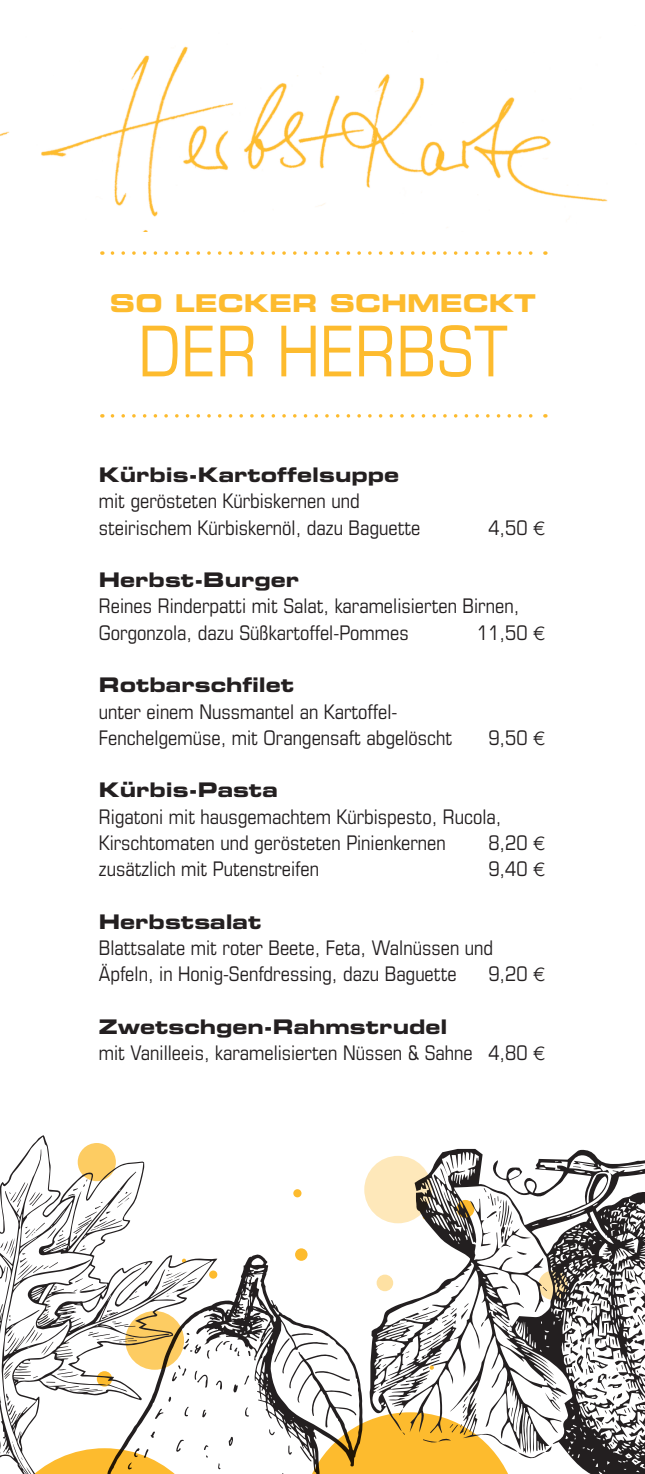
<style>
.page{position:relative;width:645px;height:1474px;background:#fff}
.page>*{position:absolute;margin:0;border:0;box-sizing:border-box;transform-origin:0 0}
.t1{font:condensed 70px "Eurostile";color:#fdbb2e}
.t2{font:24.5px "Eurostile Bold Extended Two";color:#fdbb2e}
.t3{font:condensed 20.12px/26.2px "Eurostile";color:#231f20}
.t4{font:20.12px "Eurostile Bold Extended Two";color:#231f20}
.s1{font-family:"Euro Sans ITC";font-stretch:normal}
</style>
<div class="page">
<div style="left:293px;top:1189px;width:8px;height:8px;background:#fdbb2e;border-radius:50%"></div>
<img style="left:0;top:31px;width:608px;height:200px">
<svg style="left:112px;top:251px;width:434px;height:4px"></svg>
<svg style="left:112px;top:414px;width:434px;height:3px"></svg>
<svg style="left:217px;top:1254px;width:146px;height:216px"></svg>
<svg style="left:233px;top:1384px;width:5px;height:8px"></svg>
<svg style="left:229px;top:1436px;width:4px;height:9px"></svg>
<svg style="left:217px;top:1380px;width:5px;height:9px"></svg>
<svg style="left:244px;top:1406px;width:5px;height:10px"></svg>
<svg style="left:288px;top:1445px;width:4px;height:9px"></svg>
<svg style="left:244px;top:1375px;width:5px;height:9px"></svg>
<svg style="left:269px;top:1428px;width:6px;height:7px"></svg>
<svg style="left:248px;top:1350px;width:3px;height:5px"></svg>
<svg style="left:218px;top:1463px;width:2px;height:6px"></svg>
<svg style="left:217px;top:1340px;width:23px;height:16px"></svg>
<svg style="left:315px;top:1370px;width:35px;height:10px"></svg>
<svg style="left:274px;top:1332px;width:39px;height:30px"></svg>
<svg style="left:300px;top:1412px;width:70px;height:61px"></svg>
<div style="left:295px;top:1248px;width:12px;height:12px;background:#fdbb2e;border-radius:50%"></div>
<svg style="left:0;top:1135px;width:217px;height:323px"></svg>
<svg style="left:0;top:1304px;width:3px;height:18px"></svg>
<svg style="left:32px;top:1193px;width:10px;height:13px"></svg>
<svg style="left:36px;top:1222px;width:9px;height:9px"></svg>
<svg style="left:9px;top:1182px;width:31px;height:30px"></svg>
<svg style="left:22px;top:1266px;width:15px;height:13px"></svg>
<svg style="left:33px;top:1264px;width:10px;height:8px"></svg>
<svg style="left:11px;top:1413px;width:6px;height:10px"></svg>
<svg style="left:49px;top:1262px;width:9px;height:6px"></svg>
<svg style="left:25px;top:1329px;width:28px;height:26px"></svg>
<svg style="left:5px;top:1329px;width:11px;height:22px"></svg>
<svg style="left:36px;top:1332px;width:6px;height:8px"></svg>
<svg style="left:6px;top:1393px;width:10px;height:26px"></svg>
<svg style="left:43px;top:1265px;width:6px;height:4px"></svg>
<svg style="left:0;top:1226px;width:35px;height:56px"></svg>
<svg style="left:9px;top:1314px;width:2px;height:6px"></svg>
<svg style="left:46px;top:1368px;width:52px;height:23px"></svg>
<svg style="left:47px;top:1179px;width:84px;height:72px"></svg>
<svg style="left:88px;top:1310px;width:49px;height:32px"></svg>
<svg style="left:129px;top:1291px;width:10px;height:9px"></svg>
<svg style="left:163px;top:1270px;width:34px;height:26px"></svg>
<svg style="left:74px;top:1278px;width:32px;height:14px"></svg>
<svg style="left:54px;top:1286px;width:3px;height:4px"></svg>
<svg style="left:43px;top:1299px;width:8px;height:15px"></svg>
<svg style="left:4px;top:1361px;width:34px;height:17px"></svg>
<svg style="left:8px;top:1431px;width:177px;height:42px"></svg>
<svg style="left:370px;top:1148px;width:275px;height:325px"></svg>
<svg style="left:364px;top:1155px;width:68px;height:68px;background:#e8d4ab"></svg>
<p class="t2" style="left:110px;top:285px;width:428px">SO LECKER SCHMECKT</p>
<h1 class="t1" style="left:138px;top:309px;width:371px">DER HERBST</h1>
<p class="t4" style="left:99px;top:461px;width:302px">Kürbis-Kartoffelsuppe</p>
<p class="t3" style="left:99px;top:488px;width:323px">mit gerösteten Kürbiskernen und steirischem Kürbiskernöl, dazu Baguette</p>
<p class="t3" style="left:488px;top:514px;width:58px">4,50 <span class="s1">E</span></p>
<p class="t4" style="left:99px;top:566px;width:202px">Herbst-Burger</p>
<p class="t3" style="left:99px;top:593px;width:422px">Reines Rinderpatti mit Salat, karamelisierten Birnen,<br>Gorgonzola, dazu Süßkartoffel-Pommes</p>
<p class="t3" style="left:477px;top:619px;width:70px">11,50 <span class="s1">E</span></p>
<p class="t4" style="left:99px;top:671px;width:197px">Rotbarschfilet</p>
<p class="t3" style="left:99px;top:698px;width:355px">unter einem Nussmantel an Kartoffel-<br>Fenchelgemüse, mit Orangensaft abgelöscht</p>
<p class="t3" style="left:488px;top:724px;width:58px">9,50 <span class="s1">E</span></p>
<p class="t4" style="left:99px;top:776px;width:180px">Kürbis-Pasta</p>
<p class="t3" style="left:99px;top:803px;width:404px">Rigatoni mit hausgemachtem Kürbispesto, Rucola,<br>Kirschtomaten und gerösteten Pinienkernen</p>
<p class="t3" style="left:488px;top:829px;width:58px">8,20 <span class="s1">E</span></p>
<p class="t3" style="left:99px;top:855px;width:222px">zusätzlich mit Putenstreifen</p>
<p class="t3" style="left:488px;top:855px;width:58px">9,40 <span class="s1">E</span></p>
<p class="t4" style="left:99px;top:907px;width:164px">Herbstsalat</p>
<p class="t3" style="left:99px;top:934px;width:396px">Blattsalate mit roter Beete, Feta, Walnüssen und<br>Äpfeln, in Honig-Senfdressing, dazu Baguette</p>
<p class="t3" style="left:488px;top:960px;width:58px">9,20 <span class="s1">E</span></p>
<p class="t4" style="left:99px;top:1012px;width:350px">Zwetschgen-Rahmstrudel</p>
<p class="t3" style="left:99px;top:1039px;width:448px">mit Vanilleeis, karamelisierten Nüssen &amp; Sahne 4,80 <span class="s1">E</span></p>
</div>
